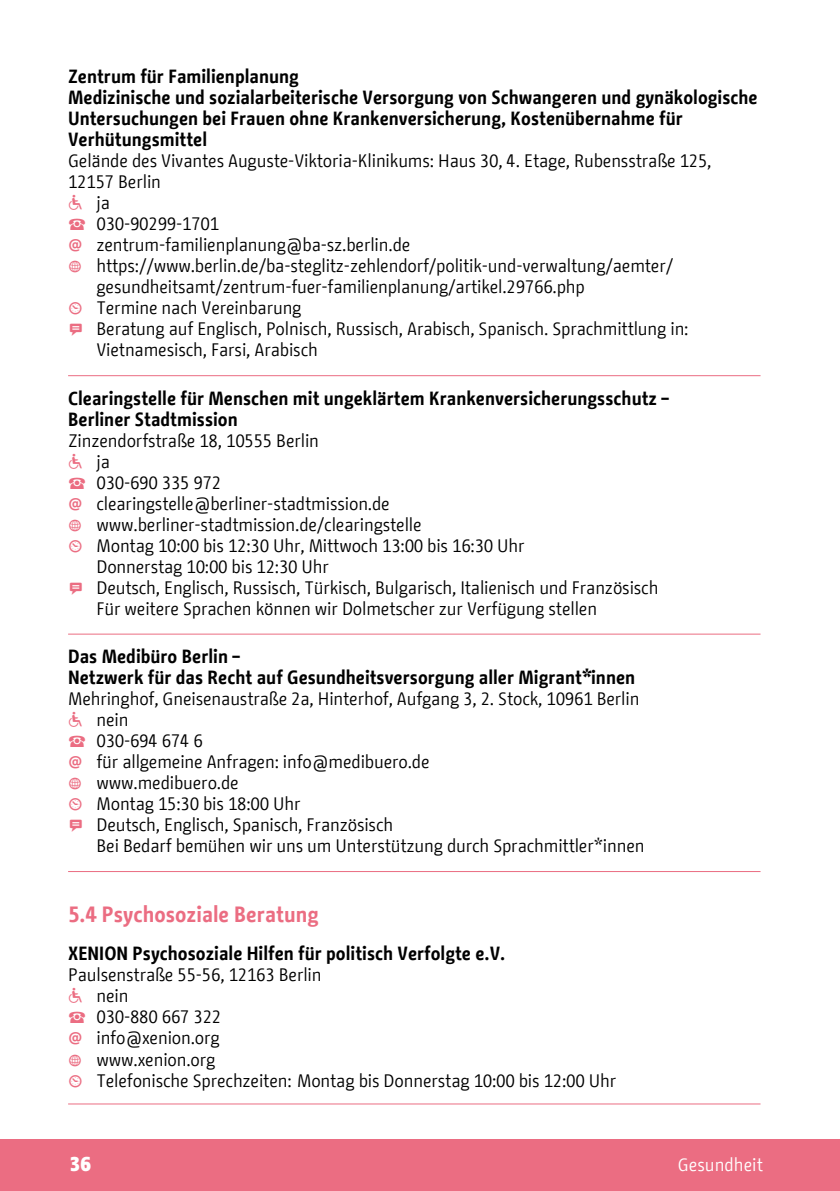
<style>
.page{position:relative;width:840px;height:1191px;background:#fff}
.page>*{position:absolute;margin:0;border:0;box-sizing:border-box;transform-origin:0 0}
._1_1{font:700 22px "BMF Change";color:#eb6d82}
.t1{font:900 20px "BMF Change";color:#fff}
.Institution{font:700 19px/21px "BMF Change";color:#000}
.grundtext{font:18px/21px "BMF Change";letter-spacing:-.01em;color:#000}
.t2{font:18px "BMF Change";color:#fff}
.s1{font-family:"Bundesbahn Pi One";font-size:19px;color:#eb6d82}
.s2{font-family:"European Pi One";color:#eb6d82}
.s3{font-family:"Modern Pictograms";font-size:19px;color:#eb6d82}
.s4{font-family:"Modern Pictograms";color:#eb6d82}
</style>
<div class="page">
<div style="left:0;top:1140px;width:839px;height:51px;background:#eb6d82"></div>
<hr style="left:68px;top:375px;width:692px;height:1px;background:#eb6d82">
<hr style="left:68px;top:633px;width:692px;height:1px;background:#eb6d82">
<hr style="left:68px;top:871px;width:692px;height:1px;background:#eb6d82">
<hr style="left:68px;top:1103px;width:692px;height:1px;background:#eb6d82">
<p class="Institution" style="left:68px;top:66px;width:690px">Zentrum für Familienplanung<br>Medizinische und sozialarbeiterische Versorgung von Schwangeren und gynäkologische Untersuchungen bei Frauen ohne Krankenversicherung, Kostenübernahme für Verhütungsmittel</p>
<p class="grundtext" style="left:68px;top:150px;width:644px">Gelände des Vivantes Auguste-Viktoria-Klinikums: Haus 30, 4. Etage, Rubensstraße 125,<br>12157 Berlin</p>
<p class="grundtext" style="left:68px;top:192px;width:43px"><span class="s1">-</span> ja</p>
<p class="grundtext" style="left:68px;top:213px;width:152px"><span class="s2">Z</span> 030-90299-1701</p>
<p class="grundtext" style="left:68px;top:234px;width:343px"><span class="s3">@</span> zentrum-familienplanung@ba-sz.berlin.de</p>
<p class="grundtext" style="left:96px;top:255px;width:578px;text-indent:-28px"><span class="s4">W</span> https://www.berlin.de/ba-steglitz-zehlendorf/politik-und-verwaltung/aemter/ gesundheitsamt/zentrum-fuer-familienplanung/artikel.29766.php</p>
<p class="grundtext" style="left:68px;top:297px;width:235px"><span class="s3">{</span> Termine nach Vereinbarung</p>
<p class="grundtext" style="left:96px;top:318px;width:593px;text-indent:-28px"><span class="s3">B</span> Beratung auf Englisch, Polnisch, Russisch, Arabisch, Spanisch. Sprachmittlung in:<br>Vietnamesisch, Farsi, Arabisch</p>
<p class="Institution" style="left:68px;top:387px;width:604px">Clearingstelle für Menschen mit ungeklärtem Krankenversicherungsschutz –<br>Berliner Stadtmission</p>
<p class="grundtext" style="left:68px;top:430px;width:252px">Zinzendorfstraße 18, 10555 Berlin</p>
<p class="grundtext" style="left:68px;top:451px;width:43px"><span class="s1">-</span> ja</p>
<p class="grundtext" style="left:68px;top:472px;width:155px"><span class="s2">Z</span> 030-690 335 972</p>
<p class="grundtext" style="left:68px;top:493px;width:323px"><span class="s3">@</span> clearingstelle@berliner-stadtmission.de</p>
<p class="grundtext" style="left:68px;top:514px;width:355px"><span class="s4">W</span> www.berliner-stadtmission.de/clearingstelle</p>
<p class="grundtext" style="left:96px;top:535px;width:429px;text-indent:-28px"><span class="s3">{</span> Montag 10:00 bis 12:30 Uhr, Mittwoch 13:00 bis 16:30 Uhr<br>Donnerstag 10:00 bis 12:30 Uhr</p>
<p class="grundtext" style="left:96px;top:577px;width:563px;text-indent:-28px"><span class="s3">B</span> Deutsch, Englisch, Russisch, Türkisch, Bulgarisch, Italienisch und Französisch<br>Für weitere Sprachen können wir Dolmetscher zur Verfügung stellen</p>
<p class="Institution" style="left:68px;top:646px;width:568px">Das Medibüro Berlin –<br>Netzwerk für das Recht auf Gesundheitsversorgung aller Migrant*innen</p>
<p class="grundtext" style="left:68px;top:688px;width:572px">Mehringhof, Gneisenaustraße 2a, Hinterhof, Aufgang 3, 2. Stock, 10961 Berlin</p>
<p class="grundtext" style="left:68px;top:709px;width:62px"><span class="s1">-</span> nein</p>
<p class="grundtext" style="left:68px;top:730px;width:136px"><span class="s2">Z</span> 030-694 674 6</p>
<p class="grundtext" style="left:68px;top:751px;width:363px"><span class="s3">@</span> für allgemeine Anfragen: info@medibuero.de</p>
<p class="grundtext" style="left:68px;top:772px;width:172px"><span class="s4">W</span> www.medibuero.de</p>
<p class="grundtext" style="left:68px;top:793px;width:234px"><span class="s3">{</span> Montag 15:30 bis 18:00 Uhr</p>
<p class="grundtext" style="left:96px;top:814px;width:549px;text-indent:-28px"><span class="s3">B</span> Deutsch, Englisch, Spanisch, Französisch<br>Bei Bedarf bemühen wir uns um Unterstützung durch Sprachmittler*innen</p>
<p class="_1_1" style="left:68px;top:899px;width:252px">5.4 Psychosoziale Beratung</p>
<p class="Institution" style="left:68px;top:943px;width:438px">XENION Psychosoziale Hilfen für politisch Verfolgte e.V.</p>
<p class="grundtext" style="left:68px;top:964px;width:255px">Paulsenstraße 55-56, 12163 Berlin</p>
<p class="grundtext" style="left:68px;top:985px;width:62px"><span class="s1">-</span> nein</p>
<p class="grundtext" style="left:68px;top:1006px;width:155px"><span class="s2">Z</span> 030-880 667 322</p>
<p class="grundtext" style="left:68px;top:1027px;width:153px"><span class="s3">@</span> info@xenion.org</p>
<p class="grundtext" style="left:68px;top:1048px;width:149px"><span class="s4">W</span> www.xenion.org</p>
<p class="grundtext" style="left:68px;top:1069px;width:549px"><span class="s3">{</span> Telefonische Sprechzeiten: Montag bis Donnerstag 10:00 bis 12:00 Uhr</p>
<p class="t1" style="left:70px;top:1150px;width:22px">36</p>
<p class="t2" style="left:677px;top:1152px;width:87px">Gesundheit</p>
</div>
